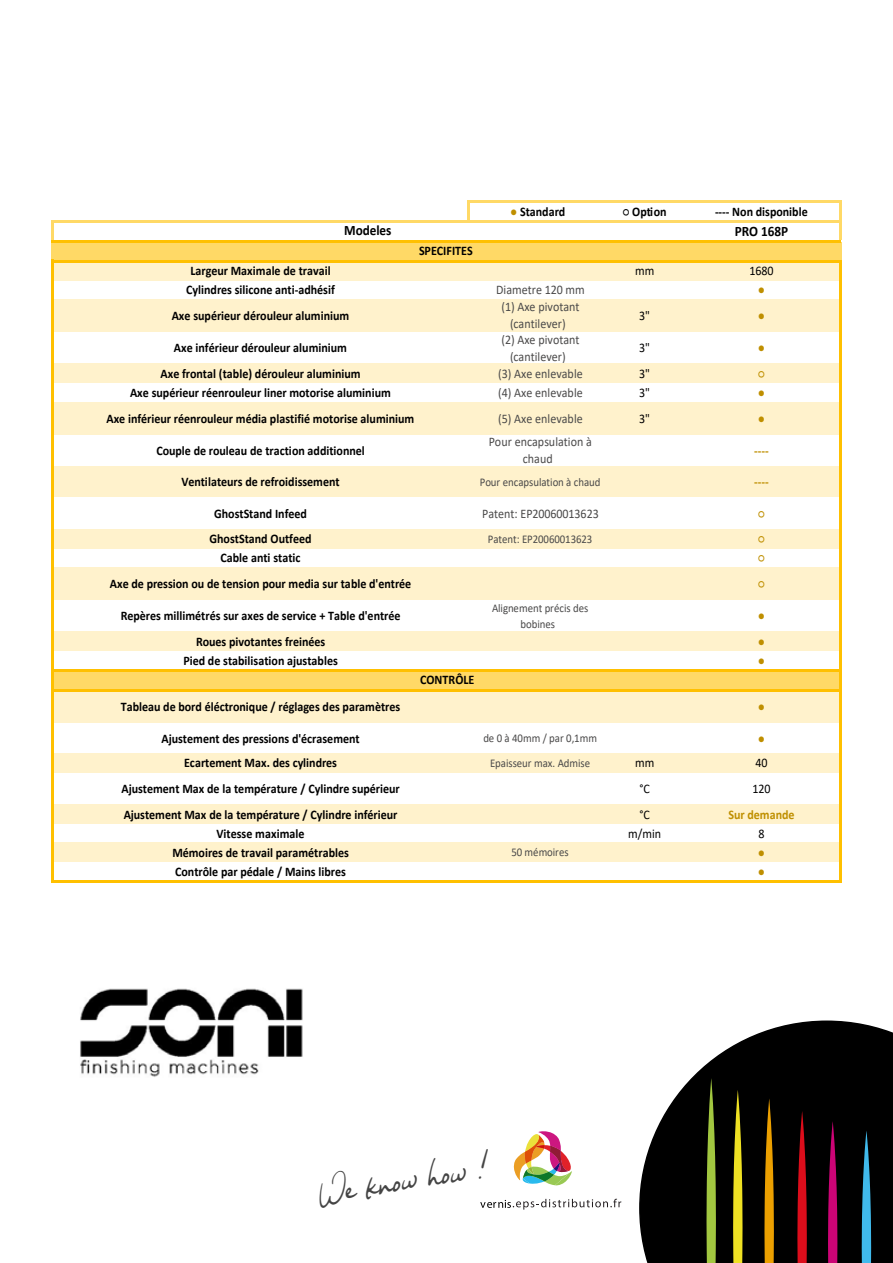
<style>
.page{position:relative;width:893px;height:1263px;background:#fff}
.page>*{position:absolute;margin:0;border:0;box-sizing:border-box;transform-origin:0 0}
.t1{font:31.5px "Night Wind Sent Sample";color:#444;scale:.82 1}
.t2{font:700 14.4px "Calibri";letter-spacing:-.005em;color:#000;scale:.92 1}
.t3{font:700 13.05px "Calibri";color:#000;scale:.92 1}
.t4{font:13.05px/17.1px "Calibri";color:#4a4949;text-align:center;scale:.92 1}
.t5{font:700 13.05px "Calibri";letter-spacing:-.005em;color:#bf8f00;scale:.92 1}
.t6{font:13.05px "Calibri";letter-spacing:-.005em;color:#000;scale:.92 1}
.t7{font:11.85px/15.5px "Calibri";letter-spacing:-.005em;color:#4a4949;text-align:center;scale:.92 1}
.s1{color:#bf8f00}
</style>
<div class="page">
<svg style="left:639px;top:1020px;width:254px;height:243px"></svg>
<svg style="left:764px;top:1098px;width:10px;height:165px;background:#a56f00"></svg>
<svg style="left:828px;top:1121px;width:9px;height:142px"></svg>
<svg style="left:862px;top:1130px;width:9px;height:133px"></svg>
<svg style="left:706px;top:1078px;width:10px;height:185px;background:#728c2d"></svg>
<svg style="left:797px;top:1111px;width:10px;height:152px;background:#980812"></svg>
<svg style="left:733px;top:1090px;width:9px;height:173px;background:#b6ab1a"></svg>
<svg style="left:513px;top:1131px;width:59px;height:55px"></svg>
<svg style="left:480px;top:1199px;width:141px;height:10px"></svg>
<div style="left:53px;top:241px;width:787px;height:20px;background:#ffd966"></div>
<div style="left:53px;top:261px;width:787px;height:19px;background:#fff2cc"></div>
<div style="left:53px;top:299px;width:787px;height:33px;background:#fff2cc"></div>
<div style="left:53px;top:364px;width:787px;height:19px;background:#fff2cc"></div>
<div style="left:53px;top:402px;width:787px;height:32px;background:#fff2cc"></div>
<div style="left:53px;top:466px;width:787px;height:31px;background:#fff2cc"></div>
<div style="left:53px;top:529px;width:787px;height:19px;background:#fff2cc"></div>
<div style="left:53px;top:567px;width:787px;height:33px;background:#fff2cc"></div>
<div style="left:53px;top:632px;width:787px;height:19px;background:#fff2cc"></div>
<div style="left:53px;top:671px;width:787px;height:20px;background:#ffd966"></div>
<div style="left:53px;top:691px;width:787px;height:32px;background:#fff2cc"></div>
<div style="left:53px;top:753px;width:787px;height:19px;background:#fff2cc"></div>
<div style="left:53px;top:805px;width:787px;height:19px;background:#fff2cc"></div>
<div style="left:53px;top:843px;width:787px;height:19px;background:#fff2cc"></div>
<hr style="left:52px;top:220px;width:2px;height:20px;background:#ffd966">
<hr style="left:839px;top:203px;width:2px;height:37px;background:#ffd966">
<svg style="left:52px;top:242px;width:2px;height:18px"></svg>
<svg style="left:839px;top:242px;width:2px;height:18px"></svg>
<hr style="left:467px;top:200px;width:2px;height:23px;background:#ffd966">
<hr style="left:839px;top:262px;width:2px;height:621px;background:#ffc000">
<hr style="left:52px;top:260px;width:2px;height:623px;background:#ffc000">
<hr style="left:469px;top:200px;width:372px;height:3px;background:#ffd966">
<hr style="left:54px;top:220px;width:787px;height:3px;background:#ffd966">
<hr style="left:52px;top:240px;width:789px;height:2px;background:#ffc000">
<hr style="left:54px;top:260px;width:787px;height:2px;background:#ffc000">
<hr style="left:54px;top:669px;width:787px;height:3px;background:#ffc000">
<hr style="left:54px;top:689px;width:787px;height:3px;background:#ffc000">
<hr style="left:54px;top:880px;width:787px;height:3px;background:#ffc000">
<img style="left:80px;top:988px;width:223px;height:89px">
<p class="t2" style="left:344px;top:220px;width:53px">Modeles</p>
<p class="t3" style="left:419px;top:241px;width:60px">SPECIFITES</p>
<p class="t3" style="left:510px;top:202px;width:62px"><span class="s1">●</span> Standard</p>
<p class="t3" style="left:623px;top:202px;width:49px">○ Option</p>
<p class="t3" style="left:715px;top:202px;width:102px">---- Non disponible</p>
<p class="t2" style="left:735px;top:221px;width:59px">PRO 168P</p>
<p class="t3" style="left:191px;top:261px;width:154px">Largeur Maximale de travail</p>
<p class="t6" style="left:635px;top:262px;width:22px">mm</p>
<p class="t6" style="left:749px;top:262px;width:28px">1680</p>
<p class="t3" style="left:186px;top:280px;width:163px">Cylindres silicone anti-adhésif</p>
<p class="t4" style="left:496px;top:281px;width:98px">Diametre 120 mm</p>
<p class="t5" style="left:758px;top:280px;width:9px">●</p>
<p class="t3" style="left:172px;top:306px;width:194px">Axe supérieur dérouleur aluminium</p>
<p class="t4" style="left:501px;top:298px;width:87px">(1) Axe pivotant (cantilever)</p>
<p class="t6" style="left:639px;top:306px;width:13px">3"</p>
<p class="t5" style="left:758px;top:306px;width:9px">●</p>
<p class="t3" style="left:174px;top:339px;width:190px">Axe inférieur dérouleur aluminium</p>
<p class="t4" style="left:501px;top:330px;width:87px">(2) Axe pivotant (cantilever)</p>
<p class="t6" style="left:639px;top:339px;width:13px">3"</p>
<p class="t5" style="left:758px;top:339px;width:9px">●</p>
<p class="t3" style="left:161px;top:364px;width:219px">Axe frontal (table) dérouleur aluminium</p>
<p class="t4" style="left:498px;top:364px;width:93px">(3) Axe enlevable</p>
<p class="t6" style="left:639px;top:364px;width:13px">3"</p>
<p class="t5" style="left:758px;top:364px;width:9px">○</p>
<p class="t3" style="left:130px;top:383px;width:285px">Axe supérieur réenrouleur liner motorise aluminium</p>
<p class="t4" style="left:498px;top:384px;width:93px">(4) Axe enlevable</p>
<p class="t6" style="left:639px;top:383px;width:13px">3"</p>
<p class="t5" style="left:758px;top:383px;width:9px">●</p>
<p class="t3" style="left:106px;top:409px;width:336px">Axe inférieur réenrouleur média plastifié motorise aluminium</p>
<p class="t4" style="left:498px;top:409px;width:93px">(5) Axe enlevable</p>
<p class="t6" style="left:639px;top:409px;width:13px">3"</p>
<p class="t5" style="left:758px;top:409px;width:9px">●</p>
<p class="t3" style="left:156px;top:441px;width:228px">Couple de rouleau de traction additionnel</p>
<p class="t4" style="left:489px;top:433px;width:114px">Pour encapsulation à chaud</p>
<p class="t5" style="left:754px;top:441px;width:17px">----</p>
<p class="t3" style="left:181px;top:473px;width:174px">Ventilateurs de refroidissement</p>
<p class="t7" style="left:480px;top:474px;width:133px">Pour encapsulation à chaud</p>
<p class="t5" style="left:754px;top:473px;width:17px">----</p>
<p class="t3" style="left:214px;top:504px;width:102px">GhostStand Infeed</p>
<p class="t4" style="left:482px;top:504px;width:128px">Patent: EP20060013623</p>
<p class="t5" style="left:758px;top:504px;width:9px">○</p>
<p class="t3" style="left:210px;top:530px;width:112px">GhostStand Outfeed</p>
<p class="t7" style="left:488px;top:531px;width:115px">Patent: EP20060013623</p>
<p class="t5" style="left:758px;top:530px;width:9px">○</p>
<p class="t3" style="left:220px;top:549px;width:89px">Cable anti static</p>
<p class="t5" style="left:758px;top:549px;width:9px">○</p>
<p class="t3" style="left:110px;top:574px;width:329px">Axe de pression ou de tension pour media sur table d'entrée</p>
<p class="t5" style="left:758px;top:574px;width:9px">○</p>
<p class="t3" style="left:121px;top:607px;width:306px">Repères millimétrés sur axes de service + Table d'entrée</p>
<p class="t7" style="left:492px;top:600px;width:106px">Alignement précis des bobines</p>
<p class="t5" style="left:758px;top:607px;width:9px">●</p>
<p class="t3" style="left:196px;top:632px;width:142px">Roues pivotantes freinées</p>
<p class="t5" style="left:758px;top:632px;width:9px">●</p>
<p class="t3" style="left:183px;top:652px;width:169px">Pied de stabilisation ajustables</p>
<p class="t5" style="left:758px;top:652px;width:9px">●</p>
<p class="t3" style="left:121px;top:698px;width:305px">Tableau de bord éléctronique / réglages des paramètres</p>
<p class="t5" style="left:758px;top:698px;width:9px">●</p>
<p class="t3" style="left:162px;top:729px;width:217px">Ajustement des pressions d'écrasement</p>
<p class="t7" style="left:483px;top:730px;width:125px">de 0 à 40mm / par 0,1mm</p>
<p class="t5" style="left:758px;top:729px;width:9px">●</p>
<p class="t3" style="left:184px;top:754px;width:168px">Ecartement Max. des cylindres</p>
<p class="t7" style="left:490px;top:755px;width:110px">Epaisseur max. Admise</p>
<p class="t6" style="left:635px;top:754px;width:22px">mm</p>
<p class="t6" style="left:755px;top:754px;width:15px">40</p>
<p class="t3" style="left:121px;top:779px;width:304px">Ajustement Max de la température / Cylindre supérieur</p>
<p class="t6" style="left:639px;top:780px;width:13px">°C</p>
<p class="t6" style="left:752px;top:780px;width:21px">120</p>
<p class="t3" style="left:124px;top:805px;width:299px">Ajustement Max de la température / Cylindre inférieur</p>
<p class="t6" style="left:639px;top:805px;width:13px">°C</p>
<p class="t5" style="left:728px;top:805px;width:73px">Sur demande</p>
<p class="t3" style="left:217px;top:824px;width:97px">Vitesse maximale</p>
<p class="t6" style="left:628px;top:824px;width:37px">m/min</p>
<p class="t6" style="left:758px;top:824px;width:8px">8</p>
<p class="t3" style="left:172px;top:843px;width:193px">Mémoires de travail paramétrables</p>
<p class="t7" style="left:511px;top:844px;width:64px">50 mémoires</p>
<p class="t5" style="left:758px;top:843px;width:9px">●</p>
<p class="t3" style="left:175px;top:862px;width:187px">Contrôle par pédale / Mains libres</p>
<p class="t5" style="left:758px;top:862px;width:9px">●</p>
<p class="t3" style="left:420px;top:671px;width:61px">CONTRÔLE</p>
<h1 class="t1" style="left:314px;top:1174px;width:209px;rotate:-9deg">We know how !</h1>
</div>
